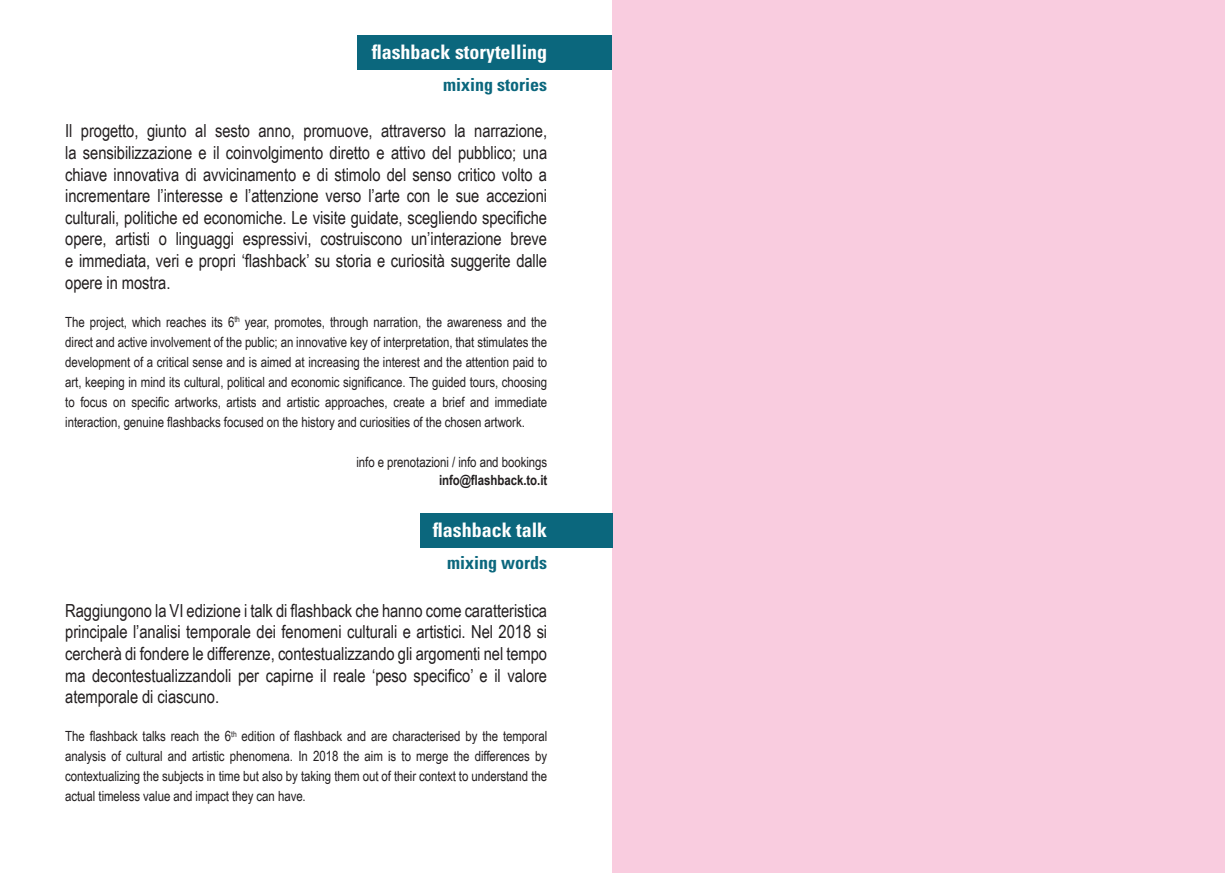
<style>
.page{position:relative;width:1225px;height:874px;background:#fff}
.page>*{position:absolute;margin:0;border:0;box-sizing:border-box;transform-origin:0 0}
.t1{font:700 condensed 20px "Univers";color:#fff}
.t2{font:18px/21.6px "Arial Narrow";letter-spacing:-.005em;color:#231f20;text-align:justify}
.t3{font:700 condensed 18px "Univers";color:#0b677d}
.t4{font:14px/20px "Arial Narrow";letter-spacing:-.005em;color:#231f20;text-align:justify}
.t5{font:700 14px "Arial Narrow";letter-spacing:-.005em;color:#231f20}
</style>
<div class="page">
<div style="left:357px;top:36px;width:255px;height:34px;background:#0b677d"></div>
<div style="left:612px;top:0;width:613px;height:872px;background:#f9ccdf"></div>
<div style="left:420px;top:513px;width:192px;height:34px;background:#0b677d"></div>
<h1 class="t1" style="left:372px;top:40px;width:177px">flashback storytelling</h1>
<p class="t3" style="left:443px;top:73px;width:105px">mixing stories</p>
<p class="t2" style="left:65px;top:120px;width:483px">Il progetto, giunto al sesto anno, promuove, attraverso la narrazione, la sensibilizzazione e il coinvolgimento diretto e attivo del pubblico; una chiave innovativa di avvicinamento e di stimolo del senso critico volto a incrementare l’interesse e l’attenzione verso l’arte con le sue accezioni culturali, politiche ed economiche. Le visite guidate, scegliendo specifiche opere, artisti o linguaggi espressivi, costruiscono un’interazione breve e immediata, veri e propri ‘flashback’ su storia e curiosità suggerite dalle opere in mostra.</p>
<p class="t4" style="left:65px;top:311px;width:483px">The project, which reaches its 6<sup>th</sup> year, promotes, through narration, the awareness and the direct and active involvement of the public; an innovative key of interpretation, that stimulates the development of a critical sense and is aimed at increasing the interest and the attention paid to art, keeping in mind its cultural, political and economic significance. The guided tours, choosing to focus on specific artworks, artists and artistic approaches, create a brief and immediate interaction, genuine flashbacks focused on the history and curiosities of the chosen artwork.</p>
<p class="t4" style="left:356px;top:451px;width:192px">info e prenotazioni / info and bookings</p>
<p class="t5" style="left:439px;top:471px;width:110px">info@flashback.to.it</p>
<h1 class="t1" style="left:433px;top:517px;width:116px">flashback talk</h1>
<p class="t3" style="left:447px;top:551px;width:101px">mixing words</p>
<p class="t2" style="left:65px;top:599px;width:483px">Raggiungono la VI edizione i talk di flashback che hanno come caratteristica principale l’analisi temporale dei fenomeni culturali e artistici. Nel 2018 si cercherà di fondere le differenze, contestualizzando gli argomenti nel tempo ma decontestualizzandoli per capirne il reale ‘peso specifico’ e il valore atemporale di ciascuno.</p>
<p class="t4" style="left:65px;top:725px;width:483px">The flashback talks reach the 6<sup>th</sup> edition of flashback and are characterised by the temporal analysis of cultural and artistic phenomena. In 2018 the aim is to merge the differences by contextualizing the subjects in time but also by taking them out of their context to understand the actual timeless value and impact they can have.</p>
</div>
